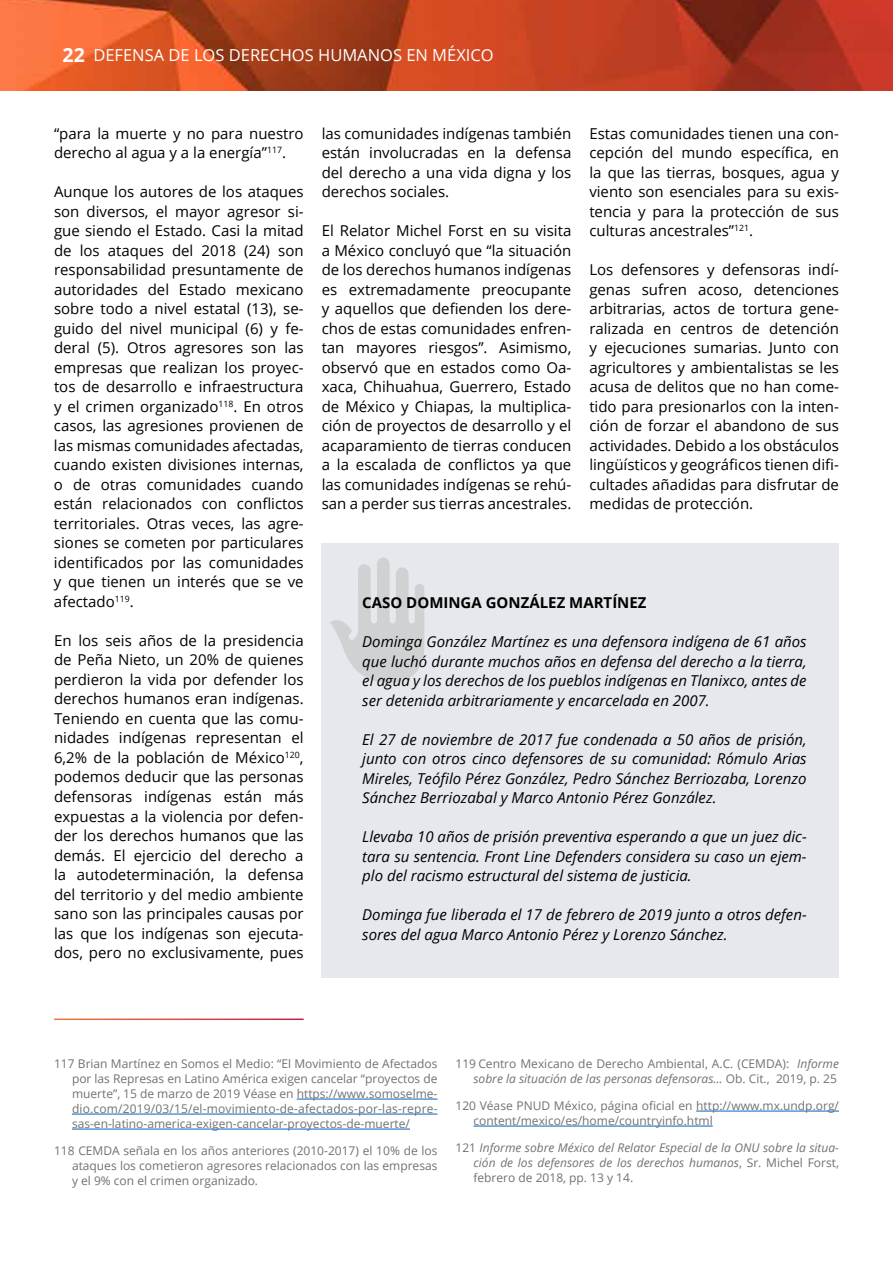
<style>
.page{position:relative;width:893px;height:1263px;background:#fff}
.page>*{position:absolute;margin:0;border:0;box-sizing:border-box;transform-origin:0 0}
.t1{font:16.5px "Open Sans";color:#fff}
.t2{font:15px/19.5px "Open Sans";color:#000;text-align:justify}
.t3{font:italic 15px/19.5px "Open Sans";color:#000;text-align:justify}
.t4{font:700 15px "Open Sans";color:#000}
.t5{font:12px/15px "Open Sans";color:#707172;text-align:justify}
.t6{font:italic 12px/15px "Open Sans";color:#707172;text-align:justify}
.s1{font-weight:700;font-size:19.5px}
.s2{font-style:italic}
.s3{font-style:normal}
</style>
<div class="page">
<img style="left:0;top:0;width:893px;height:90px">
<div style="left:322px;top:543px;width:517px;height:434px;background:#e6e8ed"></div>
<svg style="left:330px;top:557px;width:94px;height:126px"></svg>
<hr style="left:297px;top:1099px;width:140px;height:1px;background:#0563c1">
<hr style="left:72px;top:1114px;width:365px;height:1px;background:#0563c1">
<hr style="left:72px;top:1129px;width:338px;height:1px;background:#0563c1">
<hr style="left:696px;top:1111px;width:143px;height:1px;background:#0563c1">
<hr style="left:473px;top:1126px;width:240px;height:1px;background:#0563c1">
<p class="t1" style="left:63px;top:44px;width:433px"><span class="s1">22</span> DEFENSA DE LOS DERECHOS HUMANOS EN MÉXICO</p>
<p class="t2" style="left:54px;top:123px;width:251px">“para la muerte y no para nuestro derecho al agua y a la energía”<sup>117</sup>.</p>
<p class="t2" style="left:54px;top:182px;width:251px">Aunque los autores de los ataques son diversos, el mayor agresor si&shy;gue siendo el Estado. Casi la mitad de los ataques del 2018 (24) son responsabilidad presuntamente de autoridades del Estado mexicano sobre todo a nivel estatal (13), se&shy;guido del nivel municipal (6) y fe&shy;deral (5). Otros agresores son las empresas que realizan los proyec&shy;tos de desarrollo e infraestructura y el crimen organizado<sup>118</sup>. En otros casos, las agresiones provienen de las mismas comunidades afectadas, cuando existen divisiones internas, o de otras comunidades cuando están relacionados con conflictos territoriales. Otras veces, las agre&shy;siones se cometen por particulares identificados por las comunidades y que tienen un interés que se ve afectado<sup>119</sup>.</p>
<p class="t2" style="left:54px;top:630px;width:251px">En los seis años de la presidencia de Peña Nieto, un 20% de quienes perdieron la vida por defender los derechos humanos eran indígenas.<br>Teniendo en cuenta que las comu&shy;nidades indígenas representan el 6,2% de la población de México<sup>120</sup>, podemos deducir que las personas defensoras indígenas están más expuestas a la violencia por defen&shy;der los derechos humanos que las demás. El ejercicio del derecho a la autodeterminación, la defensa del territorio y del medio ambiente sano son las principales causas por las que los indígenas son ejecuta&shy;dos, pero no exclusivamente, pues</p>
<p class="t2" style="left:322px;top:123px;width:251px">las comunidades indígenas también están involucradas en la defensa del derecho a una vida digna y los derechos sociales.</p>
<p class="t2" style="left:322px;top:221px;width:251px">El Relator Michel Forst en su visita a México concluyó que “la situación de los derechos humanos indígenas es extremadamente preocupante y aquellos que defienden los dere&shy;chos de estas comunidades enfren&shy;tan mayores riesgos”. Asimismo, observó que en estados como Oa&shy;xaca, Chihuahua, Guerrero, Estado de México y Chiapas, la multiplica&shy;ción de proyectos de desarrollo y el acaparamiento de tierras conducen a la escalada de conflictos ya que las comunidades indígenas se rehú&shy;san a perder sus tierras ancestrales.</p>
<p class="t2" style="left:589px;top:123px;width:251px">Estas comunidades tienen una con&shy;cepción del mundo específica, en la que las tierras, bosques, agua y viento son esenciales para su exis&shy;tencia y para la protección de sus culturas ancestrales”<sup>121</sup>.</p>
<p class="t2" style="left:589px;top:260px;width:251px">Los defensores y defensoras indí&shy;genas sufren acoso, detenciones arbitrarias, actos de tortura gene&shy;ralizada en centros de detención y ejecuciones sumarias. Junto con agricultores y ambientalistas se les acusa de delitos que no han come&shy;tido para presionarlos con la inten&shy;ción de forzar el abandono de sus actividades. Debido a los obstáculos lingüísticos y geográficos tienen difi&shy;cultades añadidas para disfrutar de medidas de protección.</p>
<p class="t4" style="left:362px;top:592px;width:286px">CASO DOMINGA GONZÁLEZ MARTÍNEZ</p>
<p class="t3" style="left:362px;top:631px;width:446px">Dominga González Martínez es una defensora indígena de 61 años que luchó durante muchos años en defensa del derecho a la tierra, el agua y los derechos de los pueblos indígenas en Tlanixco, antes de ser detenida arbitrariamente y encarcelada en 2007.</p>
<p class="t3" style="left:362px;top:729px;width:446px">El 27 de noviembre de 2017 fue condenada a 50 años de prisión, junto con otros cinco defensores de su comunidad: Rómulo Arias Mireles, Teófilo Pérez González, Pedro Sánchez Berriozaba, Lorenzo Sánchez Berriozabal y Marco Antonio Pérez González.</p>
<p class="t3" style="left:362px;top:826px;width:446px">Llevaba 10 años de prisión preventiva esperando a que un juez dic&shy;tara su sentencia. Front Line Defenders considera su caso un ejem&shy;plo del racismo estructural del sistema de justicia.</p>
<p class="t3" style="left:362px;top:904px;width:446px">Dominga fue liberada el 17 de febrero de 2019 junto a otros defen&shy;sores del agua Marco Antonio Pérez y Lorenzo Sánchez.</p>
<p class="t5" style="left:72px;top:1056px;width:367px;text-indent:-18px">117 Brian Martínez en Somos el Medio: “El Movimiento de Afectados por las Represas en Latino América exigen cancelar “proyectos de muerte”, 15 de marzo de 2019 Véase en https://www.somoselme&shy;dio.com/2019/03/15/el-movimiento-de-afectados-por-las-repre&shy;sas-en-latino-america-exigen-cancelar-proyectos-de-muerte/</p>
<p class="t5" style="left:72px;top:1143px;width:367px;text-indent:-18px">118 CEMDA señala en los años anteriores (2010-2017) el 10% de los ataques los cometieron agresores relacionados con las empresas y el 9% con el crimen organizado.</p>
<p class="t5" style="left:455px;top:1056px;width:385px;text-align:right">119 Centro Mexicano de Derecho Ambiental, A.C. (CEMDA): <span class="s2">Informe sobre la situación de las personas defensoras…</span> Ob. Cit., 2019, p. 25</p>
<p class="t5" style="left:473px;top:1098px;width:367px;text-indent:-18px">120 Véase PNUD México, página oficial en http://www.mx.undp.org/ content/mexico/es/home/countryinfo.html</p>
<p class="t6" style="left:473px;top:1140px;width:367px;text-indent:-18px"><span class="s3">121</span> Informe sobre México del Relator Especial de la ONU sobre la situa&shy;ción de los defensores de los derechos humanos<span class="s3">, Sr. Michel Forst, febrero de 2018, pp. 13 y 14.</span></p>
</div>
